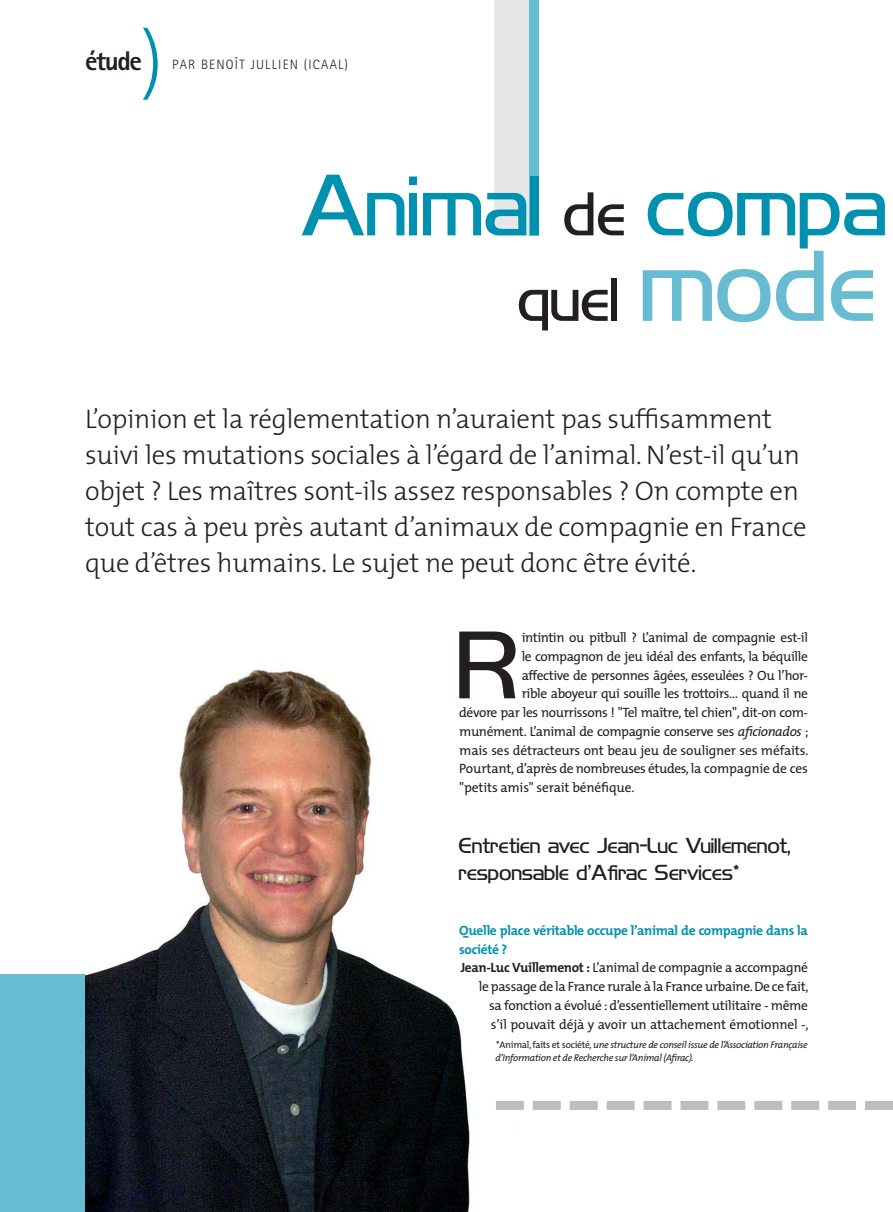
<style>
.page{position:relative;width:893px;height:1212px;background:#fff}
.page>*{position:absolute;margin:0;border:0;box-sizing:border-box;transform-origin:0 0}
.t1{font:85.8px "Hancock Park Light Laser";color:#231f20}
.t2{font:78px "Hancock Park Light Laser";color:#0091b1}
.t3{font:300 75px "The Mix";color:#0091b1}
.t4{font:57px "Hancock Park Light Laser";color:#231f20}
.t5{font:300 27px/36px "The Mix";letter-spacing:-.01em;color:#231f20}
.t6{font:800 27px "Rotis Sans Serif";letter-spacing:-.05em;color:#231f20}
.t7{font:19.5px/27px "Hancock Park Light Laser";color:#231f20}
.t8{font:13.5px "The Mix";letter-spacing:-.03em;color:#231f20}
.t9{font:13.5px "The Mix";letter-spacing:-.01em;color:#231f20}
.t10{font:700 13.5px "The Mix";letter-spacing:-.025em;color:#0091b1}
.t11{font:300 13.5px "Rotis Sans Serif";letter-spacing:.09em;color:#231f20}
.t12{font:italic 9.75px/13.5px "The Mix";letter-spacing:-.03em;color:#231f20}
.s1{font-size:57px;color:#231f20}
.s2{font-size:93px;color:#68bcd1}
.s3{font-style:italic}
.s4{font-weight:700}
.s5{font-style:normal}
</style>
<div class="page">
<div style="left:494px;top:0;width:36px;height:235px;background:#e6e7e8"></div>
<div style="left:530px;top:0;width:9px;height:235px;background:#68bcd1"></div>
<div style="left:0;top:975px;width:86px;height:237px;background:#68bcd1"></div>
<img style="left:85px;top:669px;width:385px;height:543px">
<svg style="left:496px;top:1101px;width:397px;height:9px"></svg>
<h3 class="t3" style="left:141px;top:31px;width:24px">)</h3>
<h3 class="t6" style="left:85px;top:52px;width:59px">étude</h3>
<p class="t11" style="left:172px;top:60px;width:177px">PAR BENOÎT JULLIEN (ICAAL)</p>
<h2 class="t2" style="left:302px;top:177px;width:589px">Animal <span class="s1">de</span> compa</h2>
<h3 class="t4" style="left:519px;top:278px;width:361px">quel <span class="s2">mode</span></h3>
<p class="t5" style="left:85px;top:404px;width:723px">L’opinion et la réglementation n’auraient pas suffisamment suivi les mutations sociales à l’égard de l’animal. N’est-il qu’un objet ? Les maîtres sont-ils assez responsables ? On compte en tout cas à peu près autant d’animaux de compagnie en France que d’êtres humains. Le sujet ne peut donc être évité.</p>
<h1 class="t1" style="left:459px;top:634px;width:64px">R</h1>
<p class="t8" style="left:522px;top:632px;width:288px">intintin ou pitbull ? L’animal de compagnie est-il</p>
<p class="t8" style="left:522px;top:650px;width:288px">le compagnon de jeu idéal des enfants, la béquille</p>
<p class="t8" style="left:522px;top:669px;width:288px">affective de personnes âgées, esseulées ? Ou l’hor-</p>
<p class="t8" style="left:522px;top:688px;width:288px">rible aboyeur qui souille les trottoirs… quand il ne</p>
<p class="t8" style="left:459px;top:707px;width:350px">dévore par les nourrissons ! "Tel maître, tel chien", dit-on com-</p>
<p class="t8" style="left:459px;top:725px;width:351px">munément. L’animal de compagnie conserve ses <span class="s3">aficionados</span> ;</p>
<p class="t9" style="left:459px;top:744px;width:351px">mais ses détracteurs ont beau jeu de souligner ses méfaits.</p>
<p class="t8" style="left:459px;top:763px;width:350px">Pourtant, d’après de nombreuses études, la compagnie de ces</p>
<p class="t9" style="left:459px;top:782px;width:177px">"petits amis" serait bénéfique.</p>
<h3 class="t7" style="left:459px;top:834px;width:333px">Entretien avec Jean-Luc Vuillemenot, responsable d’Afirac Services*</h3>
<p class="t10" style="left:459px;top:924px;width:350px">Quelle place véritable occupe l’animal de compagnie dans la</p>
<p class="t10" style="left:459px;top:943px;width:49px">société ?</p>
<p class="t8" style="left:461px;top:962px;width:349px"><span class="s4">Jean-Luc Vuillemenot :</span> L’animal de compagnie a accompagné</p>
<p class="t8" style="left:479px;top:981px;width:331px">le passage de la France rurale à la France urbaine. De ce fait,</p>
<p class="t8" style="left:489px;top:1000px;width:320px">sa fonction a évolué : d’essentiellement utilitaire - même</p>
<p class="t9" style="left:491px;top:1018px;width:319px">s’il pouvait déjà y avoir un attachement émotionnel -,</p>
<p class="t12" style="left:495px;top:1037px;width:314px">* <span class="s5">Animal, faits et société</span>, une structure de conseil issue de l’Association Française d’Information et de Recherche sur l’Animal (Afirac).</p>
</div>
